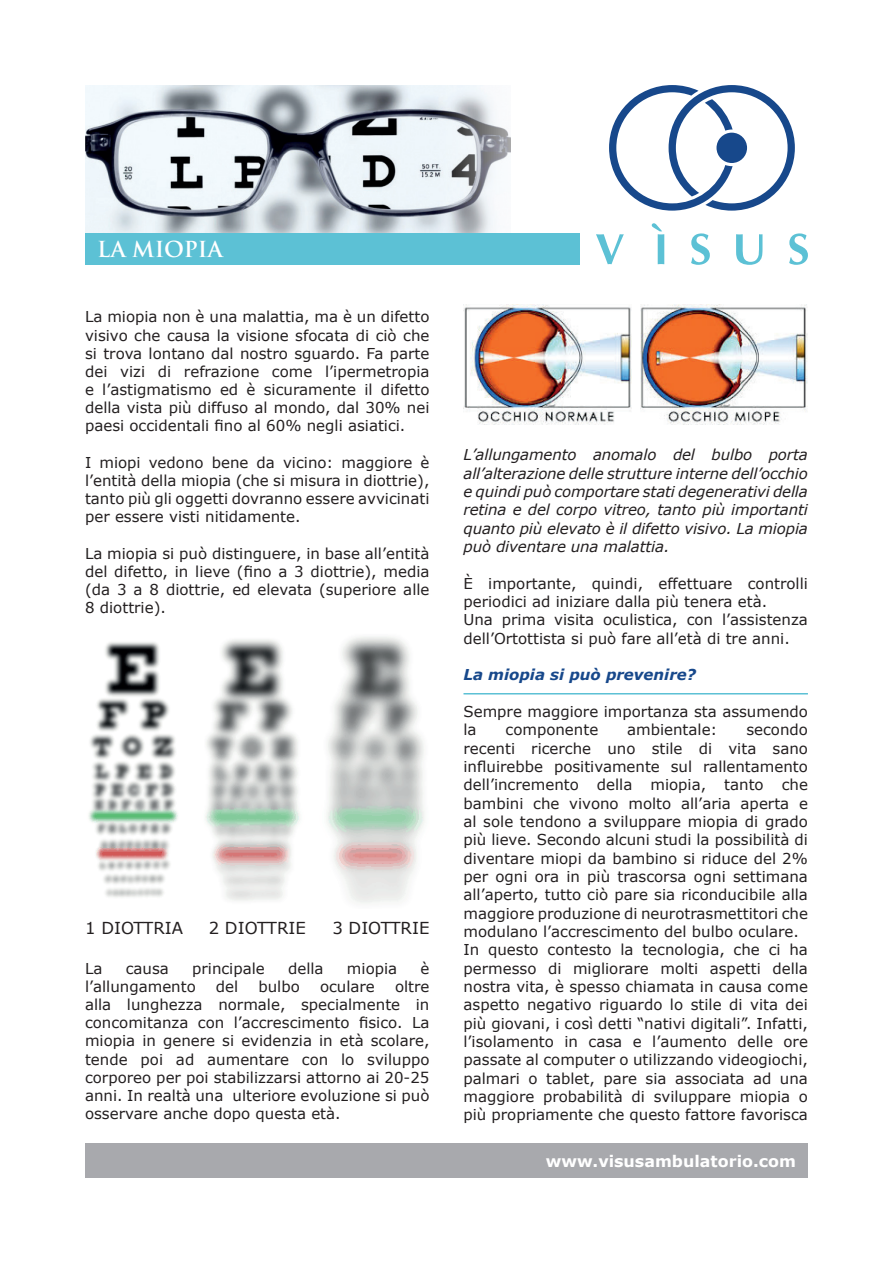
<style>
.page{position:relative;width:893px;height:1263px;background:#fff}
.page>*{position:absolute;margin:0;border:0;box-sizing:border-box;transform-origin:0 0}
.t1{font:700 21.45px "Trajan Pro";color:#fff}
.t2{font:16.5px "Verdana";color:#231f20}
.t3{font:700 15.9px "Verdana";color:#fff}
.t4{font:15px/18.3px "Verdana";color:#231f20;text-align:justify}
.t5{font:italic 15px/18.3px "Verdana";letter-spacing:-.01em;color:#231f20;text-align:justify}
.t6{font:italic 700 15px "Verdana";color:#17488b}
</style>
<div class="page">
<img style="left:85px;top:85px;width:425px;height:148px">
<hr style="left:463px;top:693px;width:345px;height:1px;background:#5cc1d5">
<svg style="left:609px;top:85px;width:186px;height:126px"></svg>
<svg style="left:596px;top:234px;width:28px;height:30px"></svg>
<svg style="left:652px;top:223px;width:12px;height:41px"></svg>
<svg style="left:691px;top:233px;width:19px;height:32px"></svg>
<svg style="left:736px;top:234px;width:26px;height:31px"></svg>
<svg style="left:789px;top:233px;width:19px;height:32px"></svg>
<div style="left:85px;top:233px;width:494px;height:32px;background:#5cc1d5"></div>
<img style="left:89px;top:636px;width:335px;height:267px">
<img style="left:463px;top:304px;width:168px;height:120px">
<img style="left:640px;top:304px;width:168px;height:120px">
<div style="left:85px;top:1143px;width:723px;height:35px;background:#a8a9ad"></div>
<h1 class="t1" style="left:97px;top:236px;width:127px">LA MIOPIA</h1>
<p class="t4" style="left:85px;top:308px;width:346px">La miopia non è una malattia, ma è un difetto visivo che causa la visione sfocata di ciò che si trova lontano dal nostro sguardo. Fa parte dei vizi di refrazione come l’ipermetropia e l’astigmatismo ed è sicuramente il difetto della vista più diffuso al mondo, dal 30% nei paesi occidentali fino al 60% negli asiatici.</p>
<p class="t4" style="left:85px;top:453px;width:346px">I miopi vedono bene da vicino: maggiore è l’entità della miopia (che si misura in diottrie), tanto più gli oggetti dovranno essere avvicinati per essere visti nitidamente.</p>
<p class="t4" style="left:85px;top:544px;width:346px">La miopia si può distinguere, in base all’entità del difetto, in lieve (fino a 3 diottrie), media (da 3 a 8 diottrie, ed elevata (superiore alle 8 diottrie).</p>
<p class="t2" style="left:85px;top:917px;width:100px">1 DIOTTRIA</p>
<p class="t2" style="left:209px;top:917px;width:99px">2 DIOTTRIE</p>
<p class="t2" style="left:332px;top:917px;width:99px">3 DIOTTRIE</p>
<p class="t4" style="left:85px;top:959px;width:19px">La</p>
<p class="t4" style="left:126px;top:959px;width:45px">causa</p>
<p class="t4" style="left:192px;top:959px;width:74px">principale</p>
<p class="t4" style="left:288px;top:959px;width:37px">della</p>
<p class="t4" style="left:347px;top:959px;width:52px">miopia</p>
<p class="t4" style="left:421px;top:959px;width:10px">è</p>
<p class="t4" style="left:85px;top:977px;width:112px">l’allungamento</p>
<p class="t4" style="left:216px;top:977px;width:24px">del</p>
<p class="t4" style="left:258px;top:977px;width:43px">bulbo</p>
<p class="t4" style="left:320px;top:977px;width:56px">oculare</p>
<p class="t4" style="left:85px;top:977px;width:346px;text-indent:310px">oltre alla lunghezza normale, specialmente in concomitanza con l’accrescimento fisico. La miopia in genere si evidenzia in età scolare, tende poi ad aumentare con lo sviluppo corporeo per poi stabilizzarsi attorno ai 20-25 anni. In realtà una ulteriore evoluzione si può osservare anche dopo questa età.</p>
<p class="t5" style="left:463px;top:446px;width:346px">L’allungamento anomalo del bulbo porta all’alterazione delle strutture interne dell’occhio e quindi può comportare stati degenerativi della retina e del corpo vitreo, tanto più importanti quanto più elevato è il difetto visivo. La miopia può diventare una malattia.</p>
<p class="t4" style="left:463px;top:574px;width:346px;text-align:left">È importante, quindi, effettuare controlli periodici ad iniziare dalla più tenera età.<br>Una prima visita oculistica, con l’assistenza dell’Ortottista si può fare all’età di tre anni.</p>
<p class="t6" style="left:463px;top:665px;width:234px">La miopia si può prevenire?</p>
<p class="t4" style="left:463px;top:703px;width:346px">Sempre maggiore importanza sta assumendo la</p>
<p class="t4" style="left:463px;top:721px;width:346px;text-align:left;text-indent:283px">secondo recenti ricerche uno stile di vita sano influirebbe positivamente sul rallentamento dell’incremento della miopia, tanto che bambini che vivono molto all’aria aperta e al sole tendono a sviluppare miopia di grado più lieve. Secondo alcuni studi la possibilità di diventare miopi da bambino si riduce del 2% per ogni ora in più trascorsa ogni settimana all’aperto, tutto ciò pare sia riconducibile alla maggiore produzione di neurotrasmettitori che modulano l’accrescimento del bulbo oculare.<br>In questo contesto la tecnologia, che ci ha permesso di migliorare molti aspetti della nostra vita, è spesso chiamata in causa come aspetto negativo riguardo lo stile di vita dei più giovani, i così detti “nativi digitali”. Infatti, l’isolamento in casa e l’aumento delle ore passate al computer o utilizzando videogiochi, palmari o tablet, pare sia associata ad una maggiore probabilità di sviluppare miopia o più propriamente che questo fattore favorisca</p>
<p class="t4" style="left:505px;top:721px;width:94px">componente</p>
<p class="t4" style="left:627px;top:721px;width:92px">ambientale:</p>
<p class="t3" style="left:546px;top:1150px;width:252px">www.visusambulatorio.com</p>
</div>
